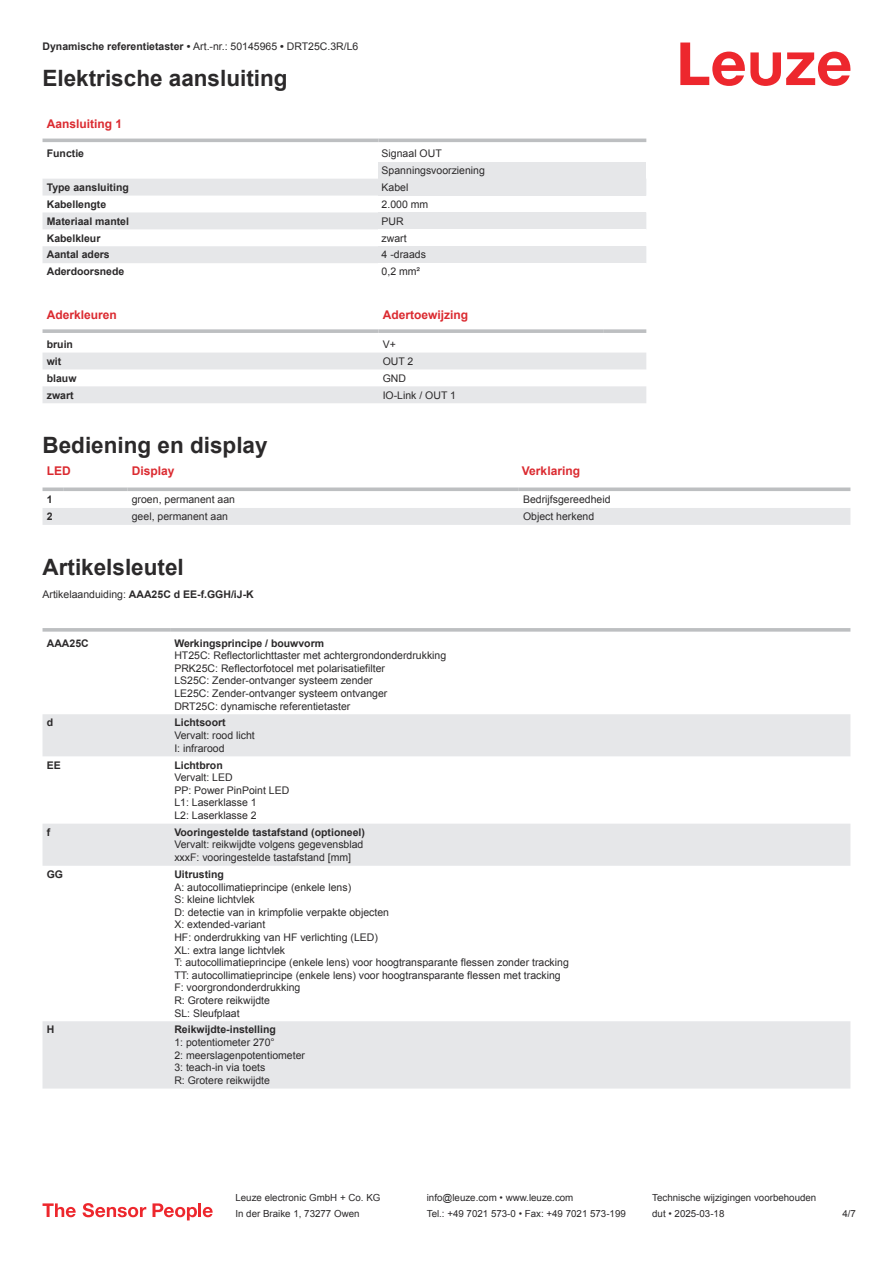
<style>
.page{position:relative;width:893px;height:1263px;background:#fff}
.page>*{position:absolute;margin:0;border:0;box-sizing:border-box;transform-origin:0 0}
.t1{font:700 22.5px "Arial";color:#2b292a}
.t2{font:700 12px "Arial";color:#db2a30}
.t3{font:10.5px/12.6px "Arial";color:#2b292a}
.t4{font:700 10.5px "Arial";color:#2b292a}
.t5{font:9.75px "Arial";color:#2b292a}
.s1{font-weight:700}
.s2{font-weight:400}
</style>
<div class="page">
<svg style="left:680px;top:43px;width:170px;height:43px"></svg>
<svg style="left:43px;top:138px;width:603px;height:1px"></svg>
<svg style="left:43px;top:179px;width:335px;height:84px;fill:#e6e7e9"></svg>
<hr style="left:43px;top:139px;width:335px;height:3px;background:#bdbfc1">
<hr style="left:378px;top:139px;width:268px;height:3px;background:#bdbfc1">
<div style="left:378px;top:162px;width:268px;height:17px;background:#e6e7e9"></div>
<div style="left:378px;top:179px;width:268px;height:17px;background:#e6e7e9"></div>
<div style="left:378px;top:212px;width:268px;height:17px;background:#e6e7e9"></div>
<div style="left:378px;top:246px;width:268px;height:17px;background:#e6e7e9"></div>
<svg style="left:43px;top:352px;width:603px;height:1px"></svg>
<svg style="left:43px;top:353px;width:603px;height:50px"></svg>
<svg style="left:43px;top:329px;width:335px;height:4px"></svg>
<svg style="left:378px;top:329px;width:226px;height:4px"></svg>
<svg style="left:604px;top:329px;width:42px;height:4px"></svg>
<div style="left:43px;top:508px;width:807px;height:17px;background:#e6e7e9"></div>
<svg style="left:43px;top:487px;width:21px;height:4px"></svg>
<svg style="left:64px;top:487px;width:64px;height:4px"></svg>
<svg style="left:128px;top:487px;width:391px;height:4px;background:#c5c7c8"></svg>
<svg style="left:519px;top:487px;width:331px;height:4px"></svg>
<svg style="left:43px;top:714px;width:807px;height:374px"></svg>
<svg style="left:43px;top:628px;width:127px;height:4px"></svg>
<svg style="left:170px;top:628px;width:680px;height:4px;background:#c3c5c7"></svg>
<svg style="left:43px;top:1203px;width:33px;height:14px"></svg>
<svg style="left:83px;top:1203px;width:63px;height:14px"></svg>
<svg style="left:153px;top:1203px;width:44px;height:17px"></svg>
<hr style="left:198px;top:1203px;width:3px;height:14px;background:#ed272d">
<svg style="left:203px;top:1207px;width:10px;height:10px"></svg>
<p class="t3" style="left:43px;top:41px;width:317px"><span class="s1">Dynamische referentietaster •</span> Art.-nr.: 50145965 <span class="s1">•</span> DRT25C.3R/L6</p>
<h1 class="t1" style="left:43px;top:70px;width:247px">Elektrische aansluiting</h1>
<p class="t2" style="left:47px;top:119px;width:77px">Aansluiting 1</p>
<p class="t4" style="left:47px;top:149px;width:39px">Functie</p>
<p class="t3" style="left:382px;top:146px;width:105px;line-height:17px">Signaal OUT<br>Spanningsvoorziening</p>
<p class="t4" style="left:47px;top:183px;width:84px">Type aansluiting</p>
<p class="t3" style="left:382px;top:182px;width:28px">Kabel</p>
<p class="t4" style="left:47px;top:200px;width:61px">Kabellengte</p>
<p class="t3" style="left:382px;top:199px;width:48px">2.000 mm</p>
<p class="t4" style="left:47px;top:217px;width:84px">Materiaal mantel</p>
<p class="t3" style="left:382px;top:216px;width:24px">PUR</p>
<p class="t4" style="left:47px;top:234px;width:55px">Kabelkleur</p>
<p class="t3" style="left:382px;top:233px;width:27px">zwart</p>
<p class="t4" style="left:47px;top:251px;width:65px">Aantal aders</p>
<p class="t3" style="left:382px;top:249px;width:46px">4 -draads</p>
<p class="t4" style="left:47px;top:268px;width:79px">Aderdoorsnede</p>
<p class="t3" style="left:382px;top:266px;width:40px">0,2 mm²</p>
<p class="t2" style="left:47px;top:310px;width:72px">Aderkleuren</p>
<p class="t2" style="left:383px;top:310px;width:87px">Adertoewijzing</p>
<p class="t4" style="left:47px;top:340px;width:28px">bruin</p>
<p class="t3" style="left:383px;top:339px;width:15px">V+</p>
<p class="t4" style="left:47px;top:357px;width:16px">wit</p>
<p class="t3" style="left:383px;top:356px;width:32px">OUT 2</p>
<p class="t4" style="left:47px;top:374px;width:31px">blauw</p>
<p class="t3" style="left:383px;top:373px;width:25px">GND</p>
<p class="t4" style="left:47px;top:391px;width:28px">zwart</p>
<p class="t3" style="left:383px;top:389px;width:75px">IO-Link / OUT 1</p>
<h1 class="t1" style="left:43px;top:437px;width:227px">Bediening en display</h1>
<p class="t2" style="left:47px;top:467px;width:25px">LED</p>
<p class="t2" style="left:132px;top:467px;width:44px">Display</p>
<p class="t2" style="left:522px;top:467px;width:60px">Verklaring</p>
<p class="t4" style="left:47px;top:496px;width:7px">1</p>
<p class="t3" style="left:132px;top:494px;width:105px">groen, permanent aan</p>
<p class="t3" style="left:523px;top:494px;width:89px">Bedrijfsgereedheid</p>
<p class="t4" style="left:47px;top:512px;width:7px">2</p>
<p class="t3" style="left:132px;top:511px;width:98px">geel, permanent aan</p>
<p class="t3" style="left:523px;top:511px;width:73px">Object herkend</p>
<h1 class="t1" style="left:43px;top:559px;width:143px">Artikelsleutel</h1>
<p class="t4" style="left:43px;top:590px;width:213px"><span class="s2">Artikelaanduiding:</span> AAA25C d EE-f.GGH/iJ-K</p>
<p class="t4" style="left:47px;top:639px;width:43px">AAA25C</p>
<p class="t4" style="left:174px;top:639px;width:151px">Werkingsprincipe / bouwvorm</p>
<p class="t3" style="left:174px;top:650px;width:273px">HT25C: Reflectorlichttaster met achtergrondonderdrukking PRK25C: Reflectorfotocel met polarisatiefilter<br>LS25C: Zender-ontvanger systeem zender<br>LE25C: Zender-ontvanger systeem ontvanger<br>DRT25C: dynamische referentietaster</p>
<p class="t4" style="left:47px;top:719px;width:8px">d</p>
<p class="t4" style="left:174px;top:719px;width:53px">Lichtsoort</p>
<p class="t3" style="left:174px;top:730px;width:82px">Vervalt: rood licht<br>I: infrarood</p>
<p class="t4" style="left:47px;top:761px;width:16px">EE</p>
<p class="t4" style="left:174px;top:761px;width:50px">Lichtbron</p>
<p class="t3" style="left:174px;top:772px;width:116px">Vervalt: LED<br>PP: Power PinPoint LED<br>L1: Laserklasse 1<br>L2: Laserklasse 2</p>
<p class="t4" style="left:47px;top:828px;width:5px">f</p>
<p class="t4" style="left:174px;top:828px;width:192px">Vooringestelde tastafstand (optioneel)</p>
<p class="t3" style="left:174px;top:839px;width:191px">Vervalt: reikwijdte volgens gegevensblad xxxF: vooringestelde tastafstand [mm]</p>
<p class="t4" style="left:47px;top:870px;width:18px">GG</p>
<p class="t4" style="left:174px;top:870px;width:51px">Uitrusting</p>
<p class="t3" style="left:174px;top:881px;width:396px">A: autocollimatieprincipe (enkele lens)<br>S: kleine lichtvlek<br>D: detectie van in krimpfolie verpakte objecten<br>X: extended-variant<br>HF: onderdrukking van HF verlichting (LED)<br>XL: extra lange lichtvlek<br>T: autocollimatieprincipe (enkele lens) voor hoogtransparante flessen zonder tracking TT: autocollimatieprincipe (enkele lens) voor hoogtransparante flessen met tracking F: voorgrondonderdrukking<br>R: Grotere reikwijdte<br>SL: Sleufplaat</p>
<p class="t4" style="left:47px;top:1026px;width:9px">H</p>
<p class="t4" style="left:174px;top:1026px;width:103px">Reikwijdte-instelling</p>
<p class="t3" style="left:174px;top:1037px;width:132px">1: potentiometer 270°<br>2: meerslagenpotentiometer<br>3: teach-in via toets<br>R: Grotere reikwijdte</p>
<p class="t5" style="left:235px;top:1194px;width:146px">Leuze electronic GmbH + Co. KG</p>
<p class="t5" style="left:427px;top:1194px;width:148px">info@leuze.com • www.leuze.com</p>
<p class="t5" style="left:652px;top:1194px;width:166px">Technische wijzigingen voorbehouden</p>
<p class="t5" style="left:235px;top:1210px;width:126px">In der Braike 1, 73277 Owen</p>
<p class="t5" style="left:427px;top:1210px;width:201px">Tel.: +49 7021 573-0 • Fax: +49 7021 573-199</p>
<p class="t5" style="left:652px;top:1210px;width:74px">dut • 2025-03-18</p>
<p class="t5" style="left:842px;top:1210px;width:15px">4 /7</p>
</div>
